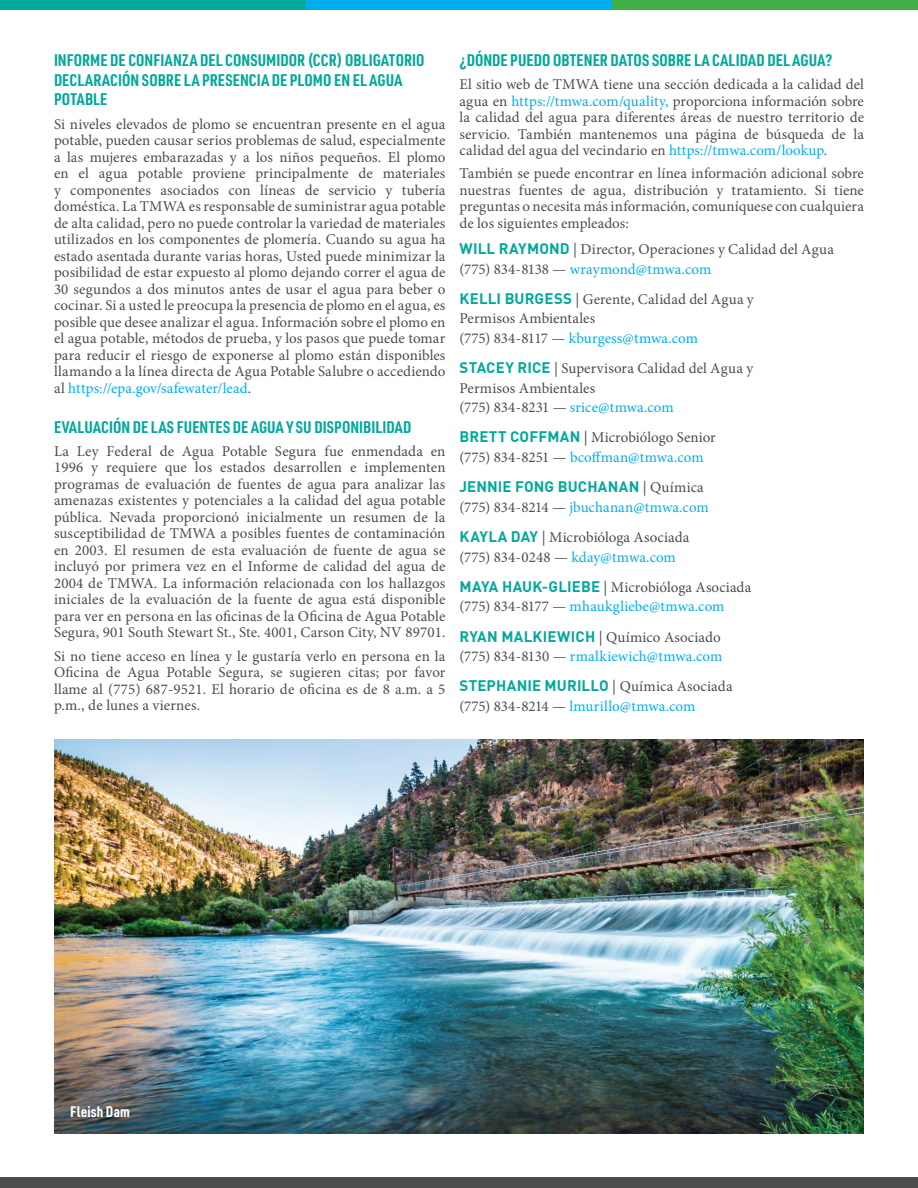
<style>
.page{position:relative;width:918px;height:1188px;background:#fff}
.page>*{position:absolute;margin:0;border:0;box-sizing:border-box;transform-origin:0 0}
.Green_Headers{font:700 16.5px/19.8px "URWDIN Cond";letter-spacing:.01em;color:#00a99b}
.tight_text{font:15px/16.5px "Minion Pro";letter-spacing:.005em;color:#4b4c4d;text-align:justify}
.tight_text-2{font:15px "Minion Pro";letter-spacing:.005em;color:#00aeef}
.tight_text-3{font:700 15px "DIN Offc Pro";letter-spacing:.01em;color:#00a99b}
.tight_text-4{font:700 15px "URWDIN Cond";letter-spacing:.015em;color:#fff}
.s1{color:#00aeef}
.s2{font-family:"DIN Offc Pro";font-weight:700;color:#00a99b}
.s3{color:#4b4c4d}
.s4{font-family:"Minion Pro";font-weight:400;color:#4b4c4d}
</style>
<div class="page">
<div style="left:612px;top:0;width:306px;height:10px;background:#40ae49"></div>
<div style="left:0;top:1177px;width:918px;height:11px;background:#4b4c4d"></div>
<div style="left:0;top:0;width:306px;height:10px;background:#00a99b"></div>
<div style="left:306px;top:0;width:306px;height:10px;background:#00aeef"></div>
<img style="left:54px;top:740px;width:810px;height:394px">
<p class="Green_Headers" style="left:54px;top:49px;width:372px">INFORME DE CONFIANZA DEL CONSUMIDOR (CCR) OBLIGATORIO<br>DECLARACIÓN SOBRE LA PRESENCIA DE PLOMO EN EL AGUA<br>POTABLE</p>
<p class="tight_text" style="left:54px;top:116px;width:393px">Si niveles elevados de plomo se encuentran presente en el agua potable, pueden causar serios problemas de salud, especialmente a las mujeres embarazadas y a los niños pequeños. El plomo en el agua potable proviene principalmente de materiales y componentes asociados con líneas de servicio y tubería doméstica. La TMWA es responsable de suministrar agua potable de alta calidad, pero no puede controlar la variedad de materiales utilizados en los componentes de plomería. Cuando su agua ha estado asentada durante varias horas, Usted puede minimizar la posibilidad de estar expuesto al plomo dejando correr el agua de 30 segundos a dos minutos antes de usar el agua para beber o cocinar. Si a usted le preocupa la presencia de plomo en el agua, es posible que desee analizar el agua. Información sobre el plomo en el agua potable, métodos de prueba, y los pasos que puede tomar para reducir el riesgo de exponerse al plomo están disponibles llamando a la línea directa de Agua Potable Salubre o accediendo al <span class="s1">https://epa.gov/safewater/lead</span>.</p>
<p class="Green_Headers" style="left:54px;top:416px;width:359px">EVALUACIÓN DE LAS FUENTES DE AGUA Y SU DISPONIBILIDAD</p>
<p class="tight_text" style="left:54px;top:443px;width:393px">La Ley Federal de Agua Potable Segura fue enmendada en 1996 y requiere que los estados desarrollen e implementen programas de evaluación de fuentes de agua para analizar las amenazas existentes y potenciales a la calidad del agua potable pública. Nevada proporcionó inicialmente un resumen de la susceptibilidad de TMWA a posibles fuentes de contaminación en 2003. El resumen de esta evaluación de fuente de agua se incluyó por primera vez en el Informe de calidad del agua de 2004 de TMWA. La información relacionada con los hallazgos iniciales de la evaluación de la fuente de agua está disponible para ver en persona en las oficinas de la Oficina de Agua Potable Segura, 901 South Stewart St., Ste. 4001, Carson City, NV 89701.</p>
<p class="tight_text" style="left:54px;top:648px;width:393px">Si no tiene acceso en línea y le gustaría verlo en persona en la Oficina de Agua Potable Segura, se sugieren citas; por favor llame al (775) 687-9521. El horario de oficina es de 8 a.m. a 5 p.m., de lunes a viernes.</p>
<p class="Green_Headers" style="left:460px;top:49px;width:374px">¿DÓNDE PUEDO OBTENER DATOS SOBRE LA CALIDAD DEL AGUA?</p>
<p class="tight_text" style="left:460px;top:76px;width:406px">El sitio web de TMWA tiene una sección dedicada a la calidad del agua en <span class="s1">https://tmwa.com/quality,</span> proporciona información sobre la calidad del agua para diferentes áreas de nuestro territorio de servicio. También mantenemos una página de búsqueda de la calidad del agua del vecindario en <span class="s1">https://tmwa.com/lookup</span>.</p>
<p class="tight_text" style="left:460px;top:165px;width:406px">También se puede encontrar en línea información adicional sobre nuestras fuentes de agua, distribución y tratamiento. Si tiene preguntas o necesita más información, comuníquese con cualquiera de los siguientes empleados:</p>
<p class="tight_text" style="left:460px;top:241px;width:376px"><span class="s2">WILL RAYMOND</span> | Director, Operaciones y Calidad del Agua</p>
<p class="tight_text-2" style="left:460px;top:259px;width:253px"><span class="s3">(775) 834-8138 —</span> wraymond@tmwa.com</p>
<p class="tight_text" style="left:460px;top:289px;width:296px;line-height:19.5px"><span class="s2">KELLI BURGESS</span> | Gerente, Calidad del Agua y<br>Permisos Ambientales</p>
<p class="tight_text-2" style="left:460px;top:328px;width:240px"><span class="s3">(775) 834-8117 —</span> kburgess@tmwa.com</p>
<p class="tight_text" style="left:460px;top:359px;width:295px;line-height:19.5px"><span class="s2">STACEY RICE</span> | Supervisora Calidad del Agua y<br>Permisos Ambientales</p>
<p class="tight_text" style="left:460px;top:399px;width:216px">(775) 834-8231 — <span class="s1">srice@tmwa.com</span></p>
<p class="tight_text" style="left:460px;top:429px;width:258px"><span class="s2">BRETT COFFMAN</span> | Microbiólogo Senior</p>
<p class="tight_text-2" style="left:460px;top:447px;width:246px"><span class="s3">(775) 834-8251 —</span> bcoffman@tmwa.com</p>
<p class="tight_text-3" style="left:460px;top:474px;width:246px">JENNIE FONG BUCHANAN <span class="s4">| Química</span></p>
<p class="tight_text-2" style="left:460px;top:497px;width:251px"><span class="s3">(775) 834-8214 —</span> jbuchanan@tmwa.com</p>
<p class="tight_text" style="left:460px;top:529px;width:231px"><span class="s2">KAYLA DAY</span> | Microbióloga Asociada</p>
<p class="tight_text" style="left:460px;top:549px;width:218px">(775) 834-0248 — <span class="s1">kday@tmwa.com</span></p>
<p class="tight_text" style="left:460px;top:579px;width:293px"><span class="s2">MAYA HAUK-GLIEBE</span> | Microbióloga Asociada</p>
<p class="tight_text-2" style="left:460px;top:596px;width:267px"><span class="s3">(775) 834-8177 —</span> mhaukgliebe@tmwa.com</p>
<p class="tight_text" style="left:460px;top:629px;width:263px"><span class="s2">RYAN MALKIEWICH</span> | Químico Asociado</p>
<p class="tight_text-2" style="left:460px;top:646px;width:264px"><span class="s3">(775) 834-8130 —</span> rmalkiewich@tmwa.com</p>
<p class="tight_text-3" style="left:460px;top:674px;width:275px">STEPHANIE MURILLO <span class="s4">| Química Asociada</span></p>
<p class="tight_text-2" style="left:460px;top:696px;width:237px"><span class="s3">(775) 834-8214 —</span> lmurillo@tmwa.com</p>
<p class="tight_text-4" style="left:70px;top:1101px;width:61px">Fleish Dam</p>
</div>
